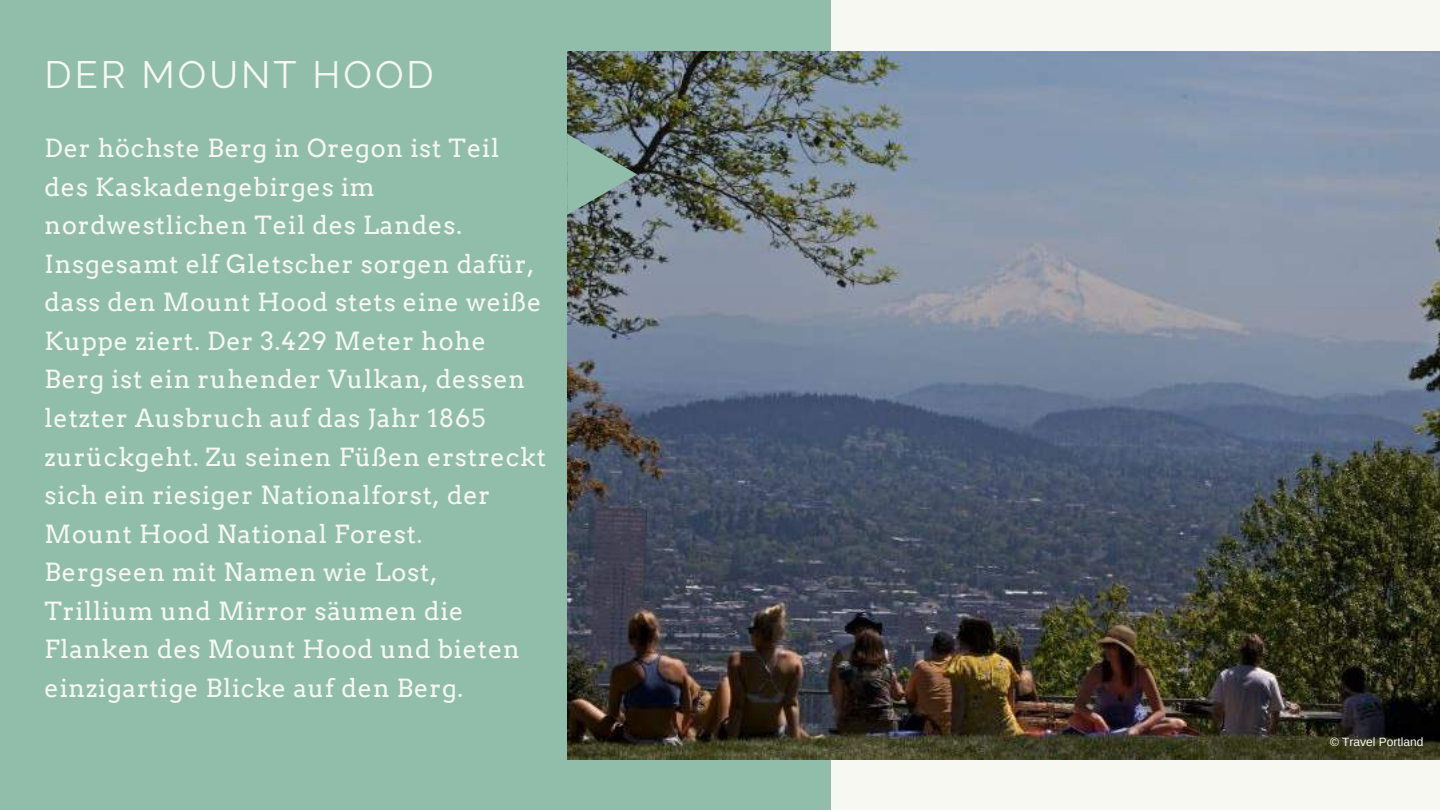
<style>
.page{position:relative;width:1440px;height:810px;background:#90beab}
.page>*{position:absolute;margin:0;border:0;box-sizing:border-box;transform-origin:0 0}
.t1{font:38px "Raleway";letter-spacing:.08em;color:#f8f8f3}
.t2{font:25px/38.6px "Arvo";letter-spacing:.035em;color:#f8f8f3}
.t3{font:12px "Arimo";color:#f8f8f3}
</style>
<div class="page">
<div style="left:832px;top:0;width:608px;height:810px;background:#f8f8f3"></div>
<img style="left:568px;top:52px;width:872px;height:707px">
<svg style="left:567px;top:134px;width:70px;height:81px"></svg>
<h1 class="t1" style="left:45px;top:53px;width:391px">DER MOUNT HOOD</h1>
<p class="t2" style="left:45px;top:129px;width:503px">Der höchste Berg in Oregon ist Teil des Kaskadengebirges im nordwestlichen Teil des Landes.<br>Insgesamt elf Gletscher sorgen dafür, dass den Mount Hood stets eine weiße Kuppe ziert. Der 3.429 Meter hohe Berg ist ein ruhender Vulkan, dessen letzter Ausbruch auf das Jahr 1865 zurückgeht. Zu seinen Füßen erstreckt sich ein riesiger Nationalforst, der Mount Hood National Forest.<br>Bergseen mit Namen wie Lost, Trillium und Mirror säumen die Flanken des Mount Hood und bieten einzigartige Blicke auf den Berg.</p>
<p class="t3" style="left:1330px;top:736px;width:95px">© Travel Portland</p>
</div>
